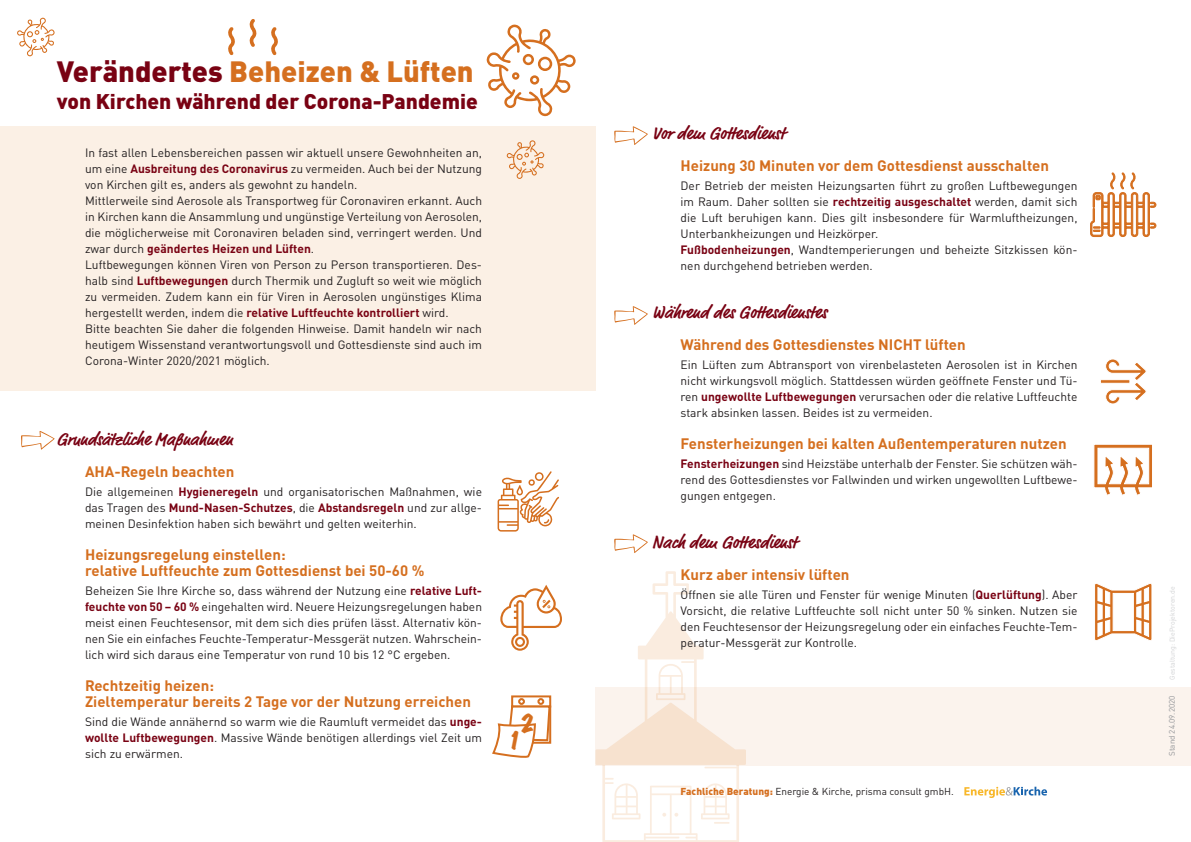
<style>
.page{position:relative;width:1191px;height:842px;background:#fff}
.page>*{position:absolute;margin:0;border:0;box-sizing:border-box;transform-origin:0 0}
.t1{font:900 29px "DINOT";color:#d56f1f}
.t2{font:expanded 22px "Marker Felt";color:#d56f1f}
.t3{font:italic expanded 22px "Marker Felt";color:#d56f1f}
.t4{font:900 21px "DINOT";color:#790213}
.t5{font:700 18px "Market Pro";color:#790213}
.t6{font:700 15px/16px "DINOT";color:#d56f1f}
.t7{font:12px/16px "DINOT";color:#231f20;text-align:justify}
.t8{font:10px "DINOT";color:#231f20}
.t9{font:8px "DINOT";color:#939598}
.t10{font:7px "DINOT";color:#d1d2d4}
.s1{color:#790213}
.s2{font-weight:700;color:#790213}
.s3{font-weight:900;color:#d56f1f}
</style>
<div class="page">
<svg style="left:595px;top:571px;width:151px;height:271px"></svg>
<svg style="left:701px;top:783px;width:28px;height:41px"></svg>
<div style="left:0;top:126px;width:595px;height:265px;background:#fbf0e5"></div>
<svg style="left:595px;top:687px;width:596px;height:78px;background:#faf0e9"></svg>
<svg style="left:486px;top:24px;width:90px;height:92px"></svg>
<svg style="left:506px;top:140px;width:38px;height:39px"></svg>
<svg style="left:17px;top:18px;width:38px;height:38px"></svg>
<svg style="left:614px;top:126px;width:34px;height:19px"></svg>
<svg style="left:614px;top:306px;width:34px;height:19px"></svg>
<svg style="left:614px;top:534px;width:34px;height:19px"></svg>
<svg style="left:21px;top:431px;width:34px;height:19px"></svg>
<svg style="left:497px;top:471px;width:62px;height:61px"></svg>
<svg style="left:228px;top:27px;width:7px;height:28px"></svg>
<svg style="left:249px;top:19px;width:8px;height:28px"></svg>
<svg style="left:271px;top:27px;width:7px;height:28px"></svg>
<svg style="left:1090px;top:172px;width:66px;height:65px"></svg>
<svg style="left:500px;top:585px;width:62px;height:66px"></svg>
<svg style="left:1094px;top:444px;width:58px;height:51px"></svg>
<svg style="left:1105px;top:359px;width:41px;height:45px"></svg>
<svg style="left:1100px;top:379px;width:30px;height:4px"></svg>
<svg style="left:1094px;top:583px;width:58px;height:58px"></svg>
<svg style="left:964px;top:787px;width:83px;height:11px"></svg>
<div style="left:511px;top:695px;width:40px;height:12px;background:#fff;border:2px solid #d56f1f"></div>
<div style="left:518px;top:698px;width:7px;height:7px;border:2px solid #d56f1f;border-radius:50%"></div>
<div style="left:537px;top:698px;width:7px;height:7px;border:2px solid #d56f1f;border-radius:50%"></div>
<svg style="left:492px;top:699px;width:59px;height:59px"></svg>
<h1 class="t1" style="left:57px;top:52px;width:418px"><span class="s1">Verändertes</span> Beheizen &amp; Lüften</h1>
<h3 class="t4" style="left:57px;top:88px;width:423px">von Kirchen während der Corona-Pandemie</h3>
<p class="t7" style="left:85px;top:145px;width:398px;text-align:left">In fast allen Lebensbereichen passen wir aktuell unsere Gewohnheiten an, um eine <span class="s2">Ausbreitung des Coronavirus</span> zu vermeiden. Auch bei der Nutzung von Kirchen gilt es, anders als gewohnt zu handeln.<br>Mittlerweile sind Aerosole als Transportweg für Coronaviren erkannt. Auch in Kirchen kann die Ansammlung und ungünstige Verteilung von Aerosolen, die möglicherweise mit Coronaviren beladen sind, verringert werden. Und zwar durch <span class="s2">geändertes Heizen und Lüften</span>.<br>Luftbewegungen können Viren von Person zu Person transportieren. Des&shy;halb sind <span class="s2">Luftbewegungen</span> durch Thermik und Zugluft so weit wie möglich zu vermeiden. Zudem kann ein für Viren in Aerosolen ungünstiges Klima hergestellt werden, indem die <span class="s2">relative Luftfeuchte kontrolliert</span> wird.<br>Bitte beachten Sie daher die folgenden Hinweise. Damit handeln wir nach heutigem Wissenstand verantwortungsvoll und Gottesdienste sind auch im Corona-Winter 2020/2021 möglich.</p>
<h3 class="t5" style="left:57px;top:427px;width:178px">Grundsätzliche Maßnahmen</h3>
<p class="t6" style="left:85px;top:464px;width:151px">AHA-Regeln beachten</p>
<p class="t7" style="left:85px;top:484px;width:398px">Die allgemeinen <span class="s2">Hygieneregeln</span> und organisatorischen Maßnahmen, wie das Tragen des <span class="s2">Mund-Nasen-Schutzes</span>, die <span class="s2">Abstandsregeln</span> und zur allge&shy;meinen Desinfektion haben sich bewährt und gelten weiterhin.</p>
<p class="t6" style="left:85px;top:546px;width:341px">Heizungsregelung einstellen:<br>relative Luftfeuchte zum Gottesdienst bei 50-60 %</p>
<p class="t7" style="left:85px;top:583px;width:398px">Beheizen Sie Ihre Kirche so, dass während der Nutzung eine <span class="s2">relative Luft&shy;feuchte von 50 – 60 %</span> eingehalten wird. Neuere Heizungsregelungen haben meist einen Feuchtesensor, mit dem sich dies prüfen lässt. Alternativ kön&shy;nen Sie ein einfaches Feuchte-Temperatur-Messgerät nutzen. Wahrschein&shy;lich wird sich daraus eine Temperatur von rund 10 bis 12 °C ergeben.</p>
<p class="t6" style="left:85px;top:677px;width:387px">Rechtzeitig heizen:<br>Zieltemperatur bereits 2 Tage vor der Nutzung erreichen</p>
<p class="t7" style="left:85px;top:713px;width:398px">Sind die Wände annähernd so warm wie die Raumluft vermeidet das <span class="s2">unge&shy;wollte Luftbewegungen</span>. Massive Wände benötigen allerdings viel Zeit um sich zu erwärmen.</p>
<h2 class="t2" style="left:520px;top:706px;width:16px">2</h2>
<h2 class="t3" style="left:506px;top:723px;width:22px">1</h2>
<h3 class="t5" style="left:652px;top:121px;width:134px">Vor dem Gottesdienst</h3>
<p class="t6" style="left:680px;top:157px;width:370px">Heizung 30 Minuten vor dem Gottesdienst ausschalten</p>
<p class="t7" style="left:680px;top:177px;width:398px;text-align:left">Der Betrieb der meisten Heizungsarten führt zu großen Luftbewegungen im Raum. Daher sollten sie <span class="s2">rechtzeitig ausgeschaltet</span> werden, damit sich die Luft beruhigen kann. Dies gilt insbesondere für Warmluftheizungen, Unterbankheizungen und Heizkörper.<br><span class="s2">Fußbodenheizungen</span>, Wandtemperierungen und beheizte Sitzkissen kön&shy;nen durchgehend betrieben werden.</p>
<h3 class="t5" style="left:652px;top:300px;width:176px">Während des Gottesdienstes</h3>
<p class="t6" style="left:680px;top:336px;width:287px">Während des Gottesdienstes NICHT lüften</p>
<p class="t7" style="left:680px;top:356px;width:398px">Ein Lüften zum Abtransport von virenbelasteten Aerosolen ist in Kirchen nicht wirkungsvoll möglich. Stattdessen würden geöffnete Fenster und Tü&shy;ren <span class="s2">ungewollte Luftbewegungen</span> verursachen oder die relative Luftfeuchte stark absinken lassen. Beides ist zu vermeiden.</p>
<p class="t6" style="left:680px;top:435px;width:388px">Fensterheizungen bei kalten Außentemperaturen nutzen</p>
<p class="t7" style="left:680px;top:455px;width:398px"><span class="s2">Fensterheizungen</span> sind Heizstäbe unterhalb der Fenster. Sie schützen wäh&shy;rend des Gottesdienstes vor Fallwinden und wirken ungewollten Luftbewe&shy;gungen entgegen.</p>
<h3 class="t5" style="left:652px;top:529px;width:146px">Nach dem Gottesdienst</h3>
<p class="t6" style="left:680px;top:566px;width:170px">Kurz aber intensiv lüften</p>
<p class="t7" style="left:680px;top:586px;width:398px">Öffnen sie alle Türen und Fenster für wenige Minuten (<span class="s2">Querlüftung</span>). Aber Vorsicht, die relative Luftfeuchte soll nicht unter 50 % sinken. Nutzen sie den Feuchtesensor der Heizungsregelung oder ein einfaches Feuchte-Tem&shy;peratur-Messgerät zur Kontrolle.</p>
<p class="t8" style="left:680px;top:785px;width:275px"><span class="s3">Fachliche Beratung:</span> Energie &amp; Kirche, prisma consult gmbH.</p>
<p class="t10" style="left:1168px;top:680px;width:95px;rotate:-90deg">Gestaltung: DieProjektoren.de</p>
<p class="t9" style="left:1167px;top:756px;width:62px;rotate:-90deg">Stand 24.09.2020</p>
</div>
